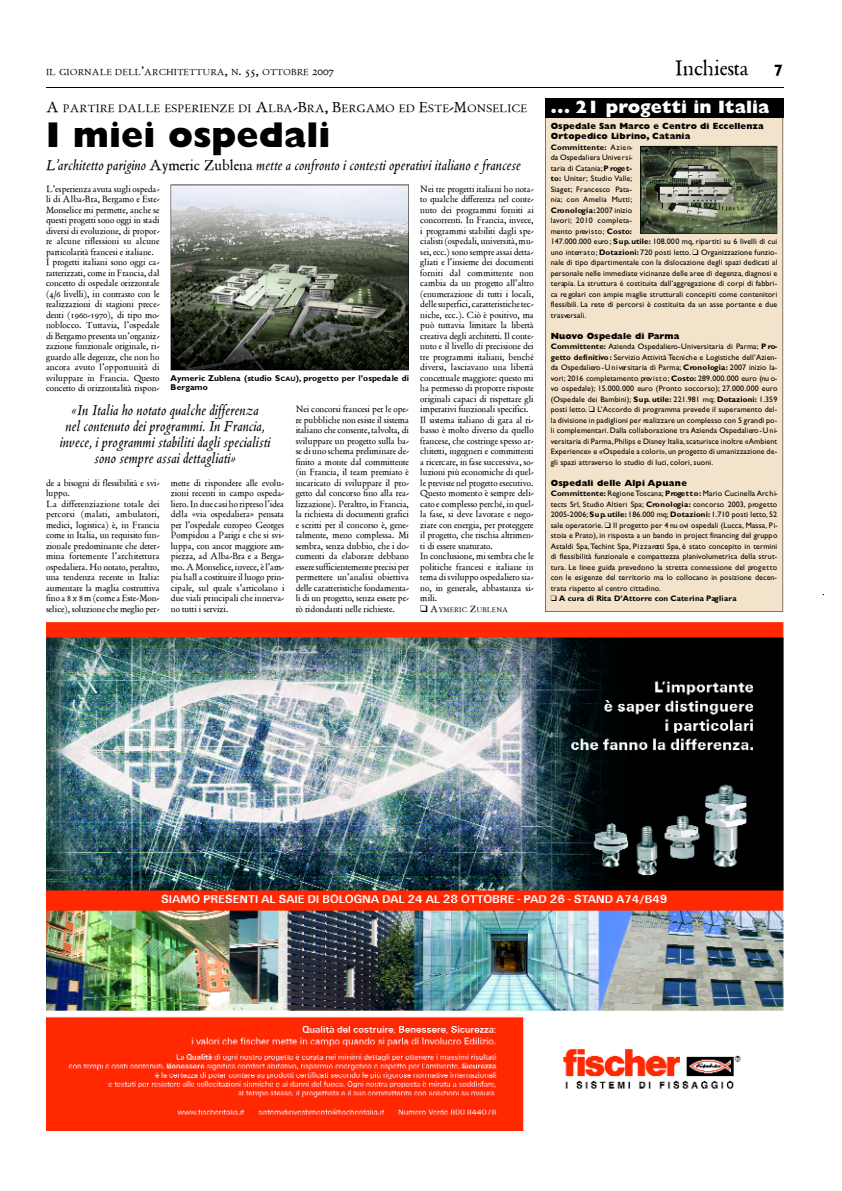
<style>
.page{position:relative;width:842px;height:1191px;background:#fff}
.page>*{position:absolute;margin:0;border:0;box-sizing:border-box;transform-origin:0 0}
.t1{font:800 36px "Gill Sans";color:#000}
.t2{font:23.3px "Alle Poliphilus";color:#000}
.t3{font:800 18px "Gill Sans";color:#fff}
.t4{font:700 16.5px "Gill Sans";color:#000}
.t5{font:16px/16px "Alle Blado";color:#000;text-align:center}
.t6{font:12px "Alle Poliphilus";color:#000}
.t7{font:10px/10.5px "Alle Poliphilus";color:#000}
.t8{font:9.7px "Alle Poliphilus";color:#000}
.t9{font:800 9px/10.6px "Gill Sans";letter-spacing:.015em;color:#000}
.t10{font:700 8.5px/8.9px "Gill Sans";color:#000}
.t11{font:8px/10.5px "Gill Sans";letter-spacing:.015em;color:#000;text-align:justify}
.t12{font:700 8px "Gill Sans";color:#000}
.t13{font:7.5px "Alle Poliphilus";color:#000}
.s1{font-size:13px}
.s2{font-size:16px}
.s3{font-family:"Alle Poliphilus"}
.s4{font-weight:700}
.s5{font-size:10px}
.s6{font-size:6.4px}
</style>
<div class="page">
<img style="left:46px;top:622px;width:737px;height:508px">
<div style="left:545px;top:118px;width:238px;height:494px;background:#f2e3ca"></div>
<div style="left:545px;top:99px;width:238px;height:19px;background:#000"></div>
<hr style="left:46px;top:87px;width:737px;height:1px;background:#000">
<svg style="left:171px;top:185px;width:238px;height:185px;background:#747971"></svg>
<svg style="left:640px;top:146px;width:137px;height:88px;background:#5f6955"></svg>
<h2 class="t2" style="left:675px;top:56px;width:75px">Inchiesta</h2>
<p class="t8" style="left:46px;top:67px;width:290px">IL GIORNALE DELL<span class="s1">’</span>ARCHITETTURA<span class="s1">,</span> N<span class="s1">. 55,</span> OTTOBRE <span class="s1">2007</span></p>
<h3 class="t4" style="left:774px;top:64px;width:11px">7</h3>
<p class="t6" style="left:46px;top:102px;width:483px"><span class="s2">A</span> PARTIRE DALLE ESPERIENZE DI <span class="s2">A</span>LBA<span class="s2">-B</span>RA<span class="s2">, B</span>ERGAMO ED <span class="s2">E</span>STE<span class="s2">-M</span>ONSELICE</p>
<h1 class="t1" style="left:46px;top:123px;width:286px">I miei ospedali</h1>
<h3 class="t5" style="left:46px;top:158px;width:476px">L’architetto parigino <span class="s3">Aymeric Zublena</span> mette a confronto i contesti operativi italiano e francese</h3>
<h3 class="t3" style="left:551px;top:101px;width:220px">... 21 progetti in Italia</h3>
<p class="t9" style="left:551px;top:121px;width:214px">Ospedale San Marco e Centro di Eccellenza<br>O rtopedico Librino, C at a n ia</p>
<p class="t11" style="left:551px;top:143px;width:228px;text-align:left"><span class="s4">C o m m it t e n t e :</span> A z i e n-<br>da Ospedaliera Unive r s i-<br>taria di Catania;<span class="s4">P roge t-<br>t o :</span> U n ite r; Studio Va lle ;<br>S ia g e t; Francesco Pata-<br>n ia ; con Amelia Mutti;<br><span class="s4">C ro n o log ia :</span>2007 inizio<br>lavo r i; 2010 completa-<br>mento prev i s t o ; <span class="s4">C o s t o :<br></span>147.000.000 euro ; <span class="s4">S u p. u t ile :</span> 108.000 mq, r ip a rtiti su 6 livelli di cui uno interr a t o ; <span class="s4">D o t a z io n i:</span> 720 posti letto. ❑ Organizzazione funzio&shy;nale di tipo dipartimentale con la dislocazione degli spazi dedicati al personale nelle immediate vicinanze delle aree di degenza, diagnosi e te r ap ia . La struttura è costituita dall’aggregazione di corpi di fabbri&shy;ca re golari con ampie maglie strutturali concepiti come contenitori fle s s ib ili. La rete di percorsi è costituita da un asse portante e due tr a s ve r s a li.</p>
<p class="t9" style="left:551px;top:331px;width:130px">N u ovo Ospedale di Pa r m a</p>
<p class="t11" style="left:551px;top:342px;width:229px"><span class="s4">C o m m it t e n t e :</span> Azienda Ospedaliero -U n iversitaria di Parma; <span class="s4">P ro&shy;getto definitivo :</span> S e rvizio Attività Tecniche e Logistiche dell’Azien&shy;da Ospedaliero - U n i versitaria di Parma; <span class="s4">C ro n o log ia :</span> 2007 inizio la&shy;vo r i; 2016 completamento prev i s t o ; <span class="s4">C o s t o :</span> 289.000.000 euro (nu o&shy;vo ospedale); 15.000.000 euro (Pronto soccorso); 27.000.000 euro (Ospedale dei Bambini); <span class="s4">S u p. u t ile :</span> 221.981 mq; <span class="s4">D o t a z io n i:</span> 1 .3 5 9 posti letto. ❑ L’A c c o rdo di programma prevede il superamento del&shy;la divisione in padiglioni per re a liz z a re un complesso con 5 grandi po&shy;li complementari. Dalla collaborazione tra Azienda Ospedaliero - U n i&shy;versitaria di Parma, Philips e Disney Italia,scaturisce inoltre «Ambient Experience» e «Ospedale a colori», un progetto di umanizzazione de&shy;gli spazi attraverso lo studio di luci, c o lo r i, s u o n i.</p>
<p class="t9" style="left:551px;top:478px;width:138px">Ospedali delle Alpi A p u a n e</p>
<p class="t11" style="left:551px;top:489px;width:229px"><span class="s4">C o m m it t e n t e :</span> Regione To s c a n a ; <span class="s4">P roge t t o :</span> Mario Cucinella A rc h i&shy;tects Srl, Studio Altieri Spa; <span class="s4">C ro n o log ia :</span> concorso 2003, p ro g e tto 2 0 0 5 -2 0 0 6 ; <span class="s4">S u p.u t ile :</span> 186.000 mq; <span class="s4">D o t a z io n i:</span> 1.710 posti letto, 5 2 sale operatorie. ❑ Il progetto per 4 nu ovi ospedali (Lucca, M a s s a , P i&shy;stoia e Prato), in risposta a un bando in project financing del gruppo Astaldi Spa,Techint Spa, P i z z a rotti Spa, è stato concepito in termini di flessibilità funzionale e compattezza planivolumetrica della strut&shy;tu r a . Le linee guida prevedono la stretta connessione del pro g e t t o con le esigenze del territorio ma lo collocano in posizione decen&shy;trata rispetto al centro cittadino.</p>
<p class="t12" style="left:551px;top:596px;width:187px">❑ A cura di Rita D’Attorre con Caterina Pag lia r a</p>
<p class="t7" style="left:46px;top:184px;width:115px">L’esperienza avuta sugli ospeda&shy;li di Alba-Bra, Bergamo e Este-Monselice mi permette, anche se questi progetti sono oggi in stadi diversi di evoluzione, di propor&shy;re alcune riflessioni su alcune particolarità francesi e italiane.<br>I progetti italiani sono oggi ca&shy;ratterizzati, come in Francia, dal concetto di ospedale orizzontale (4/6 livelli), in contrasto con le realizzazioni di stagioni prece&shy;denti (1960-1970), di tipo mo&shy;noblocco. Tuttavia, l’ospedale di Bergamo presenta un’organiz&shy;zazione funzionale originale, ri&shy;guardo alle degenze, che non ho ancora avuto l’opportunità di sviluppare in Francia. Questo concetto di orizzontalità rispon-</p>
<p class="t7" style="left:420px;top:184px;width:115px">Nei tre progetti italiani ho nota&shy;to qualche differenza nel conte&shy;nuto dei programmi forniti ai concorrenti. In Francia, invece, i programmi stabiliti dagli spe&shy;cialisti (ospedali, università, mu&shy;sei, ecc.) sono sempre assai detta&shy;gliati e l’insieme dei documenti forniti dal committente non cambia da un progetto all’altro (enumerazione di tutti i locali, delle superfici, caratteristiche tec&shy;niche, ecc.). Ciò è positivo, ma può tuttavia limitare la libertà creativa degli architetti. Il conte&shy;nuto e il livello di precisione dei tre programmi italiani, benché diversi, lasciavano una libertà concettuale maggiore: questo mi ha permesso di proporre risposte originali capaci di rispettare gli imperativi funzionali specifici.<br>Il sistema italiano di gara al ri&shy;basso è molto diverso da quello francese, che costringe spesso ar&shy;chitetti, ingegneri e committenti a ricercare, in fase successiva, so&shy;luzioni più economiche di quel&shy;le previste nel progetto esecutivo.<br>Questo momento è sempre deli&shy;cato e complesso perché, in quel&shy;la fase, si deve lavorare e nego&shy;ziare con energia, per proteggere il progetto, che rischia altrimen&shy;ti di essere snaturato.<br>In conclusione, mi sembra che le politiche francesi e italiane in tema di sviluppo ospedaliero sia&shy;no, in generale, abbastanza si&shy;mili.</p>
<p class="t13" style="left:420px;top:605px;width:90px">❑ <span class="s5">A</span>Y M E R I C <span class="s5">Z</span>U B L E N A</p>
<p class="t10" style="left:171px;top:375px;width:240px">Aymeric Zublena (studio S<span class="s6">C AU</span>) , p rogetto per l’ospedale di<br>B e r g a m o</p>
<h3 class="t5" style="left:60px;top:403px;width:212px">«In Italia ho notato qualche differenza<br>nel contenuto dei programmi. In Francia, invece, i programmi stabiliti dagli specialisti sono sempre assai dettagliati»</h3>
<p class="t7" style="left:296px;top:404px;width:115px;text-align:justify">Nei concorsi francesi per le ope&shy;re pubbliche non esiste il sistema italiano che consente, talvolta, di sviluppare un progetto sulla ba&shy;se di uno schema preliminare de&shy;finito a monte dal committente (in Francia, il team premiato è incaricato di sviluppare il pro&shy;getto dal concorso fino alla rea&shy;lizzazione). Peraltro, in Francia, la richiesta di documenti grafici e scritti per il concorso è, gene&shy;ralmente, meno complessa. Mi sembra, senza dubbio, che i do&shy;cumenti da elaborare debbano essere sufficientemente precisi per permettere un’analisi obiettiva delle caratteristiche fondamenta&shy;li di un progetto, senza essere pe&shy;rò ridondanti nelle richieste.</p>
<p class="t7" style="left:46px;top:478px;width:115px">de a bisogni di flessibilità e svi&shy;lu p p o .<br>La differenziazione totale dei percorsi (malati, ambulatori, medici, logistica) è, in Francia come in Italia, un requisito fun&shy;zionale predominante che deter&shy;mina fortemente l’architettura ospedaliera. Ho notato, peraltro, una tendenza recente in Italia: aumentare la maglia costruttiva fino a 8 x 8 m (come a Este-Mon&shy;selice), soluzione che meglio per-</p>
<p class="t7" style="left:171px;top:478px;width:115px;text-align:justify">mette di rispondere alle evolu&shy;zioni recenti in campo ospeda&shy;liero. In due casi ho ripreso l’idea della «via ospedaliera» pensata per l’ospedale europeo Georges Pompidou a Parigi e che si svi&shy;luppa, con ancor maggiore am&shy;piezza, ad Alba-Bra e a Berga&shy;mo. A Monselice, invece, è l’am&shy;pia hall a costituire il luogo prin&shy;cipale, sul quale s’articolano i due viali principali che innerva&shy;no tutti i servizi.</p>
</div>
